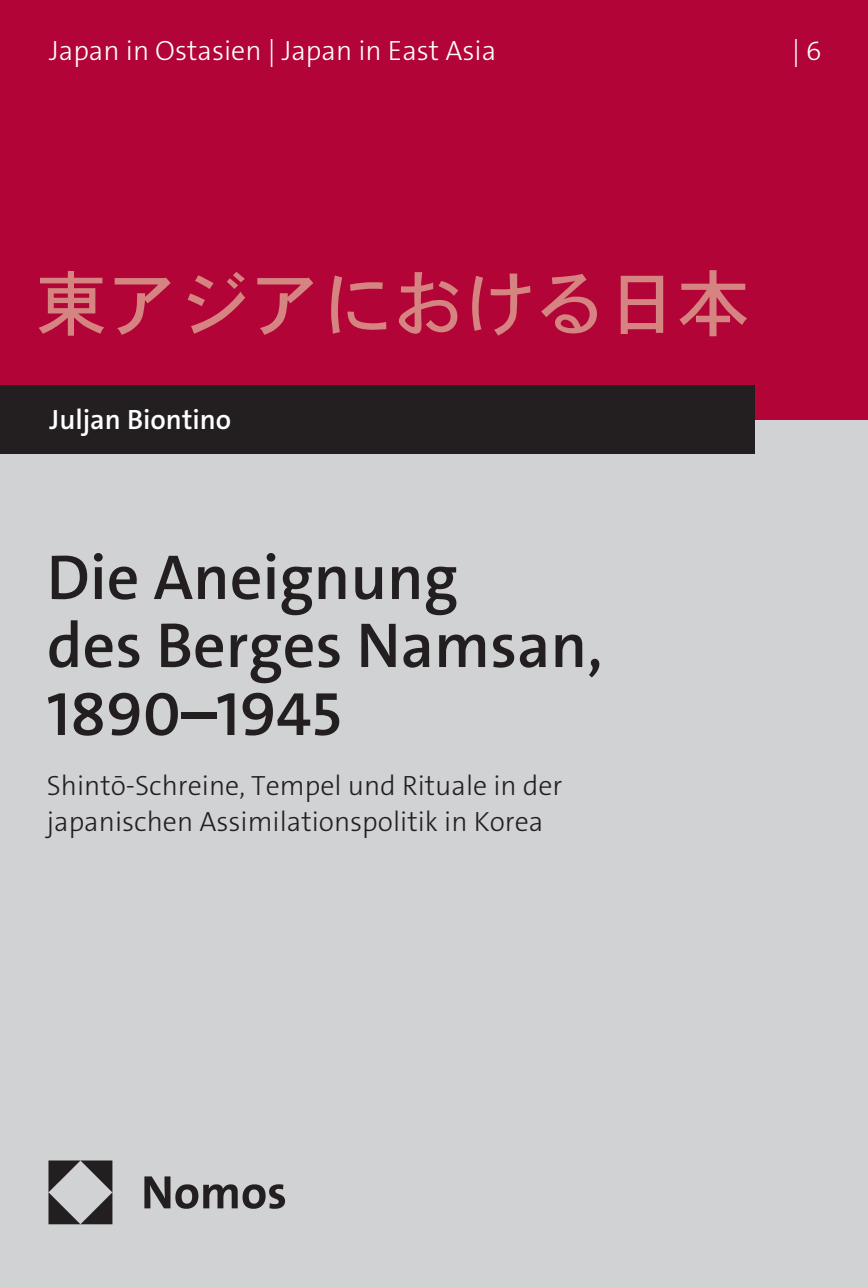
<style>
.page{position:relative;width:868px;height:1287px;background:#fff}
.page>*{position:absolute;margin:0;border:0;box-sizing:border-box;transform-origin:0 0}
.t1{font:72px "Osaka";letter-spacing:-.01em;color:#d58482}
.t2{font:600 64px/68px "The Sans C5";color:#231f20}
.t3{font:300 28px/36px "The Sans C5";color:#231f20}
.t4{font:300 28px "The Sans C5";color:#fff}
.t5{font:600 28px "The Sans C5";color:#fff}
</style>
<div class="page">
<div style="left:0;top:419px;width:867px;height:868px;background:#d1d2d4"></div>
<div style="left:0;top:0;width:867px;height:420px;background:#b30437"></div>
<div style="left:0;top:386px;width:754px;height:68px;background:#231f20"></div>
<img style="left:48px;top:1160px;width:237px;height:65px">
<p class="t4" style="left:49px;top:33px;width:448px">Japan in Ostasien | Japan in East Asia</p>
<p class="t4" style="left:792px;top:33px;width:31px">| 6</p>
<p class="t1" style="left:35px;top:257px;width:715px">東アジアにおける日本</p>
<p class="t5" style="left:50px;top:402px;width:183px">Juljan Biontino</p>
<p class="t2" style="left:47px;top:544px;width:557px">Die Aneignung<br>des Berges Namsan,<br>1890–1945</p>
<p class="t3" style="left:47px;top:768px;width:517px">Shintō-Schreine, Tempel und Rituale in der japanischen Assimilationspolitik in Korea</p>
</div>
